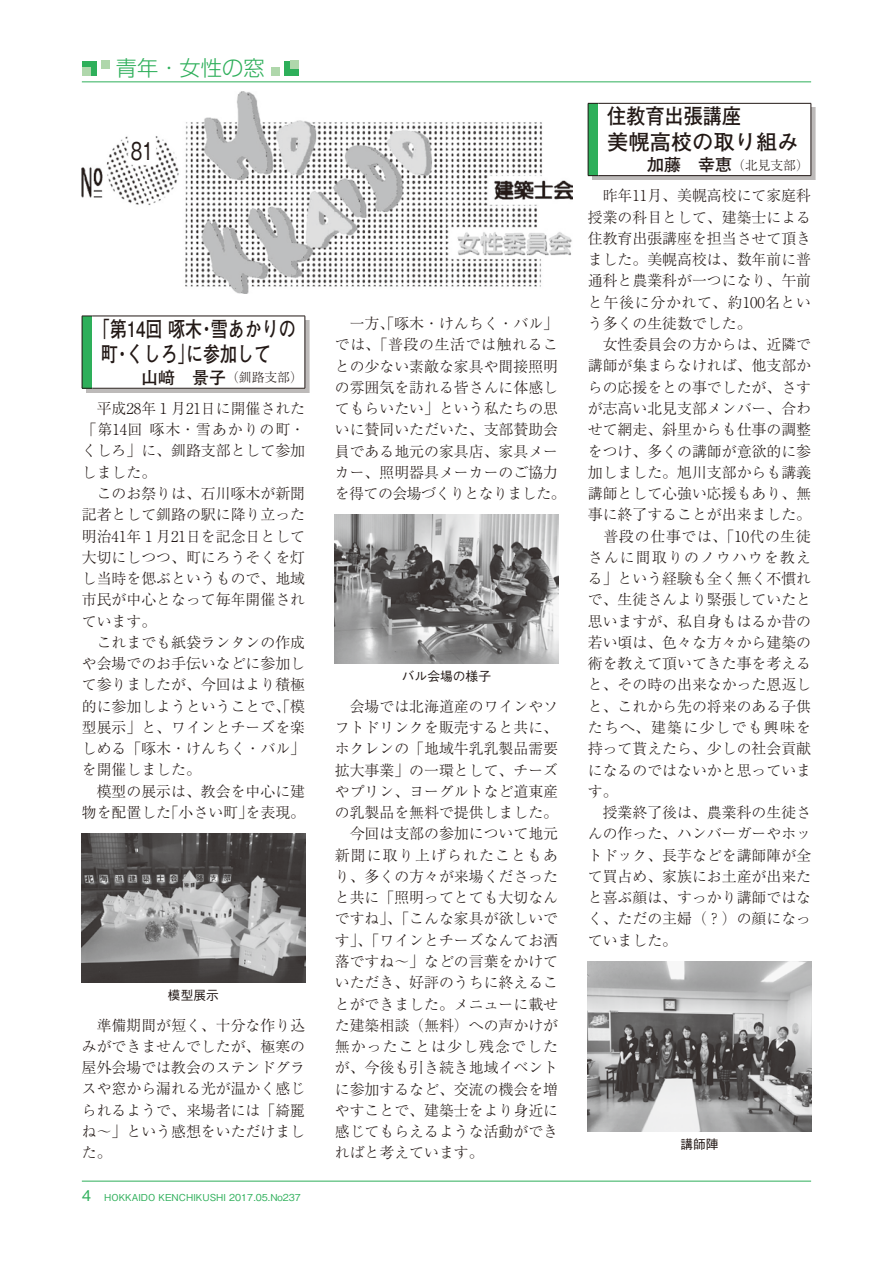
<style>
.page{position:relative;width:893px;height:1263px;background:#fff}
.page>*{position:absolute;margin:0;border:0;box-sizing:border-box;transform-origin:0 0}
.t1{font:500 24.45px "Gothic BBB Pro";color:#221815;scale:.75 1}
.t2{font:700 21.3px/25.5px "Futo Go B101 Pro";color:#221815;scale:.8 1}
.t3{font:700 21.3px/25.5px "Futo Go B101 Pro";color:#221815;scale:.9 1}
.t4{font:300 21.3px "Shin Go Pro";color:#2eaf5a}
.t5{font:300 14.85px/21.3px "Ryumin Pro";color:#221815}
.t6{font:300 12.75px "Ryumin Pro";color:#221815}
.t7{font:500 12.75px "Gothic BBB Pro";color:#221815}
.t8{font:500 9.6px "Gothic BBB Pro";color:#2eaf5a}
.s1{font-family:"Futo Go B101 Pro";font-weight:700;font-size:16.95px}
.s2{font-size:14.85px}
</style>
<div class="page">
<hr style="left:82px;top:1181px;width:729px;height:1px;background:#2eaf5a">
<hr style="left:82px;top:82px;width:729px;height:1px;background:#2eaf5a">
<div style="left:82px;top:61px;width:15px;height:14px;background:#2eaf5a"></div>
<div style="left:82px;top:67px;width:8px;height:8px;background:#afd7ab"></div>
<div style="left:101px;top:61px;width:8px;height:8px;background:#afd7ab"></div>
<div style="left:284px;top:61px;width:15px;height:14px;background:#2eaf5a"></div>
<div style="left:290px;top:61px;width:9px;height:8px;background:#afd7ab"></div>
<div style="left:271px;top:67px;width:9px;height:8px;background:#afd7ab"></div>
<img style="left:82px;top:136px;width:97px;height:70px">
<img style="left:185px;top:92px;width:388px;height:202px">
<div style="left:592px;top:107px;width:223px;height:73px;background:#221815;opacity:.3"></div>
<div style="left:588px;top:103px;width:11px;height:73px;background:#2eaf5a"></div>
<div style="left:599px;top:103px;width:212px;height:73px;background:#fff"></div>
<hr style="left:588px;top:104px;width:1px;height:71px;background:#221815">
<hr style="left:599px;top:103px;width:212px;height:1px;background:#221815">
<hr style="left:811px;top:104px;width:1px;height:71px;background:#221815">
<hr style="left:599px;top:175px;width:212px;height:1px;background:#221815">
<div style="left:86px;top:320px;width:223px;height:73px;background:#bdbab9"></div>
<div style="left:82px;top:316px;width:11px;height:72px;background:#2eaf5a"></div>
<div style="left:93px;top:316px;width:212px;height:72px;background:#fff"></div>
<hr style="left:82px;top:316px;width:1px;height:72px;background:#221815">
<hr style="left:93px;top:316px;width:212px;height:1px;background:#221815">
<hr style="left:305px;top:316px;width:1px;height:72px;background:#221815">
<hr style="left:93px;top:388px;width:212px;height:1px;background:#221815">
<img style="left:82px;top:833px;width:223px;height:149px">
<img style="left:335px;top:514px;width:223px;height:149px">
<img style="left:588px;top:961px;width:223px;height:170px">
<h2 class="t4" style="left:116px;top:51px;width:150px">青年・女性の窓</h2>
<h1 class="t1" style="left:131px;top:131px;width:32px">81</h1>
<h2 class="t2" style="left:101px;top:313px;width:245px;text-indent:-9px">「第14回 啄木・雪あかりの町・くしろ」に参加して</h2>
<p class="t6" style="left:141px;top:368px;width:163px"><span class="s1">山﨑　景子</span>（釧路支部）</p>
<p class="t5" style="left:82px;top:396px;width:225px">　平成28年１月21日に開催された「第14回啄木・雪あかりの町・くしろ」に、釧路支部として参加しました。<br>　このお祭りは、石川啄木が新聞記者として釧路の駅に降り立った明治41年１月21日を記念日として大切にしつつ、町にろうそくを灯し当時を偲ぶというもので、地域市民が中心となって毎年開催されています。<br>　これまでも紙袋ランタンの作成や会場でのお手伝いなどに参加して参りましたが、今回はより積極的に参加しようということで、「模型展示」と、ワインとチーズを楽しめる「啄木・けんちく・バル」を開催しました。<br>　模型の展示は、教会を中心に建物を配置した「小さい町」を表現。</p>
<p class="t7" style="left:168px;top:985px;width:53px">模型展示</p>
<p class="t5" style="left:82px;top:1013px;width:225px;text-align:justify">　準備期間が短く、十分な作り込みができませんでしたが、極寒の屋外会場では教会のステンドグラスや窓から漏れる光が温かく感じられるようで、来場者には「綺麗ね～」という感想をいただけました。</p>
<p class="t8" style="left:82px;top:1190px;width:221px"><span class="s2">4</span> HOKKAIDO KENCHIKUSHI 2017.05.No237</p>
<p class="t5" style="left:335px;top:312px;width:232px">　一方、「啄木・けんちく・バル」では、「普段の生活では触れることの少ない素敵な家具や間接照明の雰囲気を訪れる皆さんに体感してもらいたい」という私たちの思いに賛同いただいた、支部賛助会員である地元の家具店、家具メーカー、照明器具メーカーのご協力を得ての会場づくりとなりました。</p>
<p class="t7" style="left:402px;top:666px;width:91px">バル会場の様子</p>
<p class="t5" style="left:335px;top:694px;width:225px;text-align:justify">　会場では北海道産のワインやソフトドリンクを販売すると共に、ホクレンの「地域牛乳乳製品需要拡大事業」の一環として、チーズやプリン、ヨーグルトなど道東産の乳製品を無料で提供しました。　今回は支部の参加について地元新聞に取り上げられたこともあり、多くの方々が来場くださったと共に「照明ってとても大切なんですね」、「こんな家具が欲しいです」、「ワインとチーズなんてお洒落ですね～」などの言葉をかけていただき、好評のうちに終えることができました。メニューに載せた建築相談（無料）への声かけが無かったことは少し残念でしたが、今後も引き続き地域イベントに参加するなど、交流の機会を増やすことで、建築士をより身近に感じてもらえるような活動ができればと考えています。</p>
<h2 class="t3" style="left:607px;top:101px;width:214px">住教育出張講座<br>美幌高校の取り組み</h2>
<p class="t6" style="left:647px;top:155px;width:163px"><span class="s1">加藤　幸恵</span>（北見支部）</p>
<p class="t5" style="left:588px;top:184px;width:225px">　昨年11月、美幌高校にて家庭科授業の科目として、建築士による住教育出張講座を担当させて頂きました。美幌高校は、数年前に普通科と農業科が一つになり、午前と午後に分かれて、約100名という多くの生徒数でした。<br>　女性委員会の方からは、近隣で講師が集まらなければ、他支部からの応援をとの事でしたが、さすが志高い北見支部メンバー、合わせて網走、斜里からも仕事の調整をつけ、多くの講師が意欲的に参加しました。旭川支部からも講義講師として心強い応援もあり、無事に終了することが出来ました。　普段の仕事では、「10代の生徒さんに間取りのノウハウを教える」という経験も全く無く不慣れで、生徒さんより緊張していたと思いますが、私自身もはるか昔の若い頃は、色々な方々から建築の術を教えて頂いてきた事を考えると、その時の出来なかった恩返しと、これから先の将来のある子供たちへ、建築に少しでも興味を持って貰えたら、少しの社会貢献になるのではないかと思っています。<br>　授業終了後は、農業科の生徒さんの作った、ハンバーガーやホットドック、長芋などを講師陣が全て買占め、家族にお土産が出来たと喜ぶ顔は、すっかり講師ではなく、ただの主婦（？）の顔になっていました。</p>
<p class="t7" style="left:680px;top:1134px;width:40px">講師陣</p>
</div>
